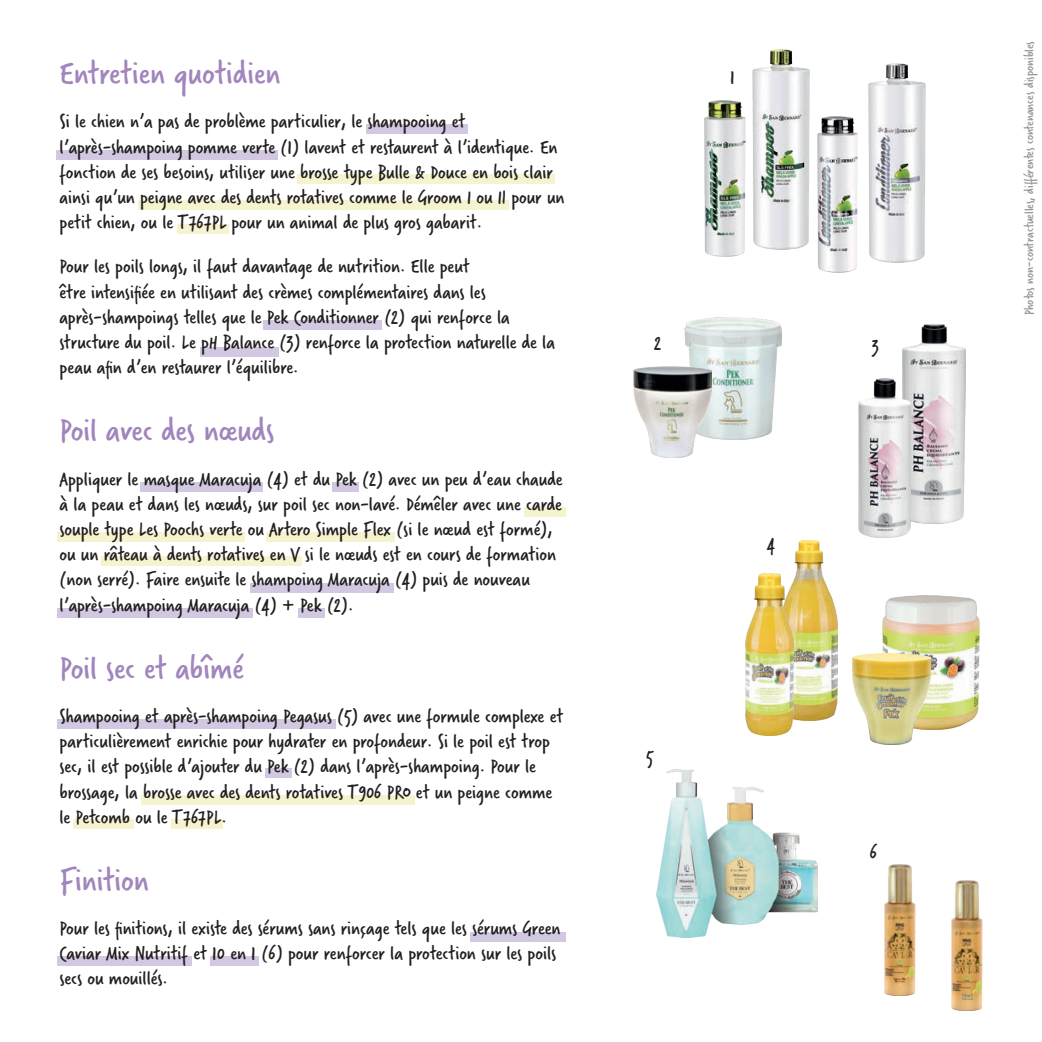
<style>
.page{position:relative;width:1042px;height:1042px;background:#fff}
.page>*{position:absolute;margin:0;border:0;box-sizing:border-box;transform-origin:0 0}
.t1{font:35px "Verveine";color:#a185bd}
.t2{font:21px/25.2px "Verveine";color:#231f20}
.t3{font:14px "Verveine";color:#939598}
</style>
<div class="page">
<img style="left:752px;top:50px;width:58px;height:199px">
<img style="left:704px;top:100px;width:41px;height:156px">
<img style="left:868px;top:63px;width:57px;height:200px">
<img style="left:817px;top:117px;width:41px;height:156px">
<img style="left:684px;top:318px;width:97px;height:121px">
<img style="left:633px;top:366px;width:78px;height:92px">
<img style="left:902px;top:324px;width:63px;height:200px">
<img style="left:859px;top:378px;width:51px;height:159px">
<img style="left:951px;top:880px;width:32px;height:131px">
<img style="left:884px;top:865px;width:32px;height:130px">
<img style="left:794px;top:540px;width:43px;height:180px">
<img style="left:745px;top:574px;width:51px;height:161px">
<img style="left:882px;top:595px;width:97px;height:135px">
<img style="left:852px;top:653px;width:78px;height:92px">
<img style="left:656px;top:770px;width:161px;height:168px">
<div style="left:141px;top:482px;width:122px;height:10px;background:#d2c8e2"></div>
<div style="left:332px;top:482px;width:27px;height:10px;background:#d2c8e2"></div>
<div style="left:298px;top:608px;width:26px;height:10px;background:#d2c8e2"></div>
<div style="left:57px;top:608px;width:195px;height:10px;background:#d2c8e2"></div>
<div style="left:250px;top:583px;width:143px;height:10px;background:#d2c8e2"></div>
<div style="left:57px;top:532px;width:188px;height:10px;background:#f6f4cf"></div>
<div style="left:266px;top:532px;width:128px;height:10px;background:#f6f4cf"></div>
<div style="left:57px;top:719px;width:278px;height:10px;background:#d2c8e2"></div>
<div style="left:141px;top:795px;width:273px;height:10px;background:#f6f4cf"></div>
<div style="left:73px;top:819px;width:61px;height:9px;background:#f6f4cf"></div>
<div style="left:171px;top:819px;width:51px;height:9px;background:#f6f4cf"></div>
<div style="left:470px;top:931px;width:96px;height:10px;background:#d2c8e2"></div>
<div style="left:57px;top:956px;width:135px;height:9px;background:#d2c8e2"></div>
<div style="left:210px;top:956px;width:49px;height:9px;background:#d2c8e2"></div>
<div style="left:265px;top:768px;width:27px;height:10px;background:#d2c8e2"></div>
<div style="left:102px;top:556px;width:200px;height:10px;background:#f6f4cf"></div>
<div style="left:524px;top:507px;width:42px;height:10px;background:#f6f4cf"></div>
<div style="left:263px;top:320px;width:118px;height:10px;background:#d2c8e2"></div>
<div style="left:200px;top:346px;width:78px;height:10px;background:#d2c8e2"></div>
<div style="left:56px;top:150px;width:222px;height:10px;background:#d2c8e2"></div>
<div style="left:366px;top:124px;width:102px;height:10px;background:#d2c8e2"></div>
<div style="left:297px;top:174px;width:258px;height:10px;background:#f6f4cf"></div>
<div style="left:138px;top:200px;width:371px;height:10px;background:#f6f4cf"></div>
<div style="left:177px;top:224px;width:52px;height:10px;background:#f6f4cf"></div>
<p class="t1" style="left:60px;top:49px;width:222px">Entretien quotidien</p>
<p class="t2" style="left:60px;top:109px;width:506px">Si le chien n’a pas de problème particulier, le shampooing et l’après-shampoing pomme verte (1) lavent et restaurent à l’identique. En fonction de ses besoins, utiliser une brosse type Bulle &amp; Douce en bois clair ainsi qu’un peigne avec des dents rotatives comme le Groom I ou II pour un petit chien, ou le T767PL pour un animal de plus gros gabarit.</p>
<p class="t2" style="left:60px;top:254px;width:497px">Pour les poils longs, il faut davantage de nutrition. Elle peut<br>être intensifiée en utilisant des crèmes complémentaires dans les après-shampoings telles que le Pek Conditionner (2) qui renforce la structure du poil. Le pH Balance (3) renforce la protection naturelle de la peau afin d’en restaurer l’équilibre.</p>
<p class="t1" style="left:60px;top:406px;width:216px">Poil avec des nœuds</p>
<p class="t2" style="left:60px;top:466px;width:504px">Appliquer le masque Maracuja (4) et du Pek (2) avec un peu d’eau chaude à la peau et dans les nœuds, sur poil sec non-lavé. Démêler avec une carde souple type Les Poochs verte ou Artero Simple Flex (si le nœud est formé), ou un râteau à dents rotatives en V si le nœuds est en cours de formation (non serré). Faire ensuite le shampoing Maracuja (4) puis de nouveau l’après-shampoing Maracuja (4) + Pek (2).</p>
<p class="t1" style="left:60px;top:644px;width:186px">Poil sec et abîmé</p>
<p class="t2" style="left:60px;top:703px;width:505px">Shampooing et après-shampoing Pegasus (5) avec une formule complexe et particulièrement enrichie pour hydrater en profondeur. Si le poil est trop sec, il est possible d’ajouter du Pek (2) dans l’après-shampoing. Pour le brossage, la brosse avec des dents rotatives T906 PRO et un peigne comme le Petcomb ou le T767PL.</p>
<p class="t1" style="left:60px;top:856px;width:91px">Finition</p>
<p class="t2" style="left:60px;top:915px;width:502px">Pour les finitions, il existe des sérums sans rinçage tels que les sérums Green<br>Caviar Mix Nutritif et 10 en 1 (6) pour renforcer la protection sur les poils secs ou mouillés.</p>
<p class="t2" style="left:730px;top:64px;width:6px">1</p>
<p class="t2" style="left:654px;top:331px;width:9px">2</p>
<p class="t2" style="left:872px;top:333px;width:9px">3</p>
<p class="t2" style="left:646px;top:744px;width:9px">5</p>
<p class="t2" style="left:767px;top:532px;width:10px">4</p>
<p class="t2" style="left:870px;top:840px;width:9px">6</p>
<p class="t3" style="left:1019px;top:315px;width:275px;rotate:-90deg">Photos non-contractuelles, différentes contenances disponibles</p>
</div>
